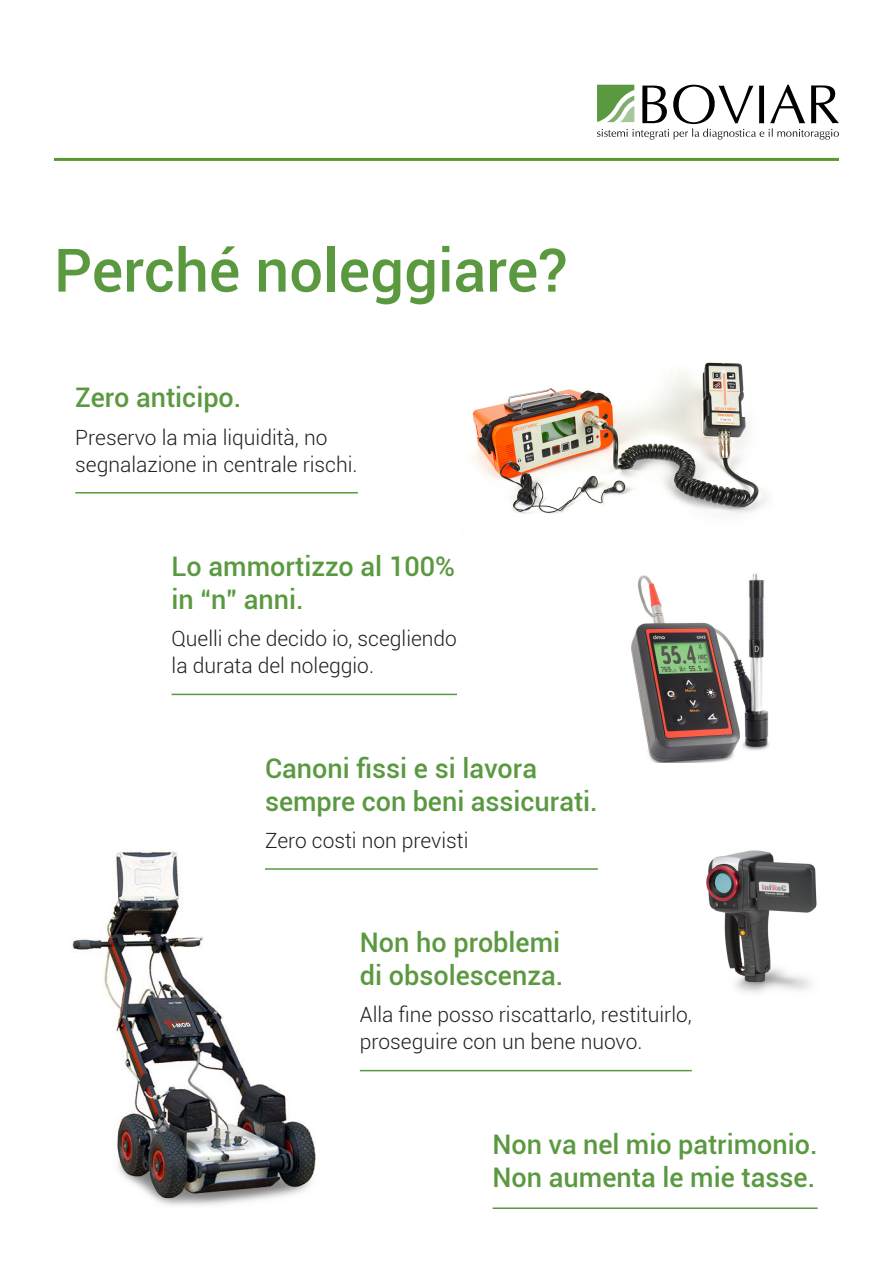
<style>
.page{position:relative;width:893px;height:1263px;background:#fff}
.page>*{position:absolute;margin:0;border:0;box-sizing:border-box;transform-origin:0 0}
.t1{font:500 60px "Roboto";color:#5b9941}
.t2{font:500 27px/33px "Roboto";color:#5b9941}
.t3{font:300 21px/27px "Roboto";color:#231f20}
</style>
<div class="page">
<hr style="left:54px;top:158px;width:785px;height:3px;background:#5c9731">
<svg style="left:597px;top:85px;width:242px;height:55px"></svg>
<img style="left:472px;top:362px;width:296px;height:152px">
<img style="left:72px;top:851px;width:244px;height:355px">
<img style="left:631px;top:573px;width:138px;height:190px">
<img style="left:706px;top:850px;width:111px;height:143px">
<hr style="left:75px;top:492px;width:283px;height:1px;background:#5b9941">
<hr style="left:493px;top:1207px;width:325px;height:2px;background:#5b9941">
<hr style="left:172px;top:694px;width:285px;height:1px;background:#5b9941">
<hr style="left:265px;top:868px;width:333px;height:2px;background:#5b9941">
<hr style="left:360px;top:1070px;width:332px;height:1px;background:#5b9941">
<p class="t1" style="left:54px;top:228px;width:515px">Perché noleggiare?</p>
<p class="t2" style="left:75px;top:380px;width:168px">Zero anticipo.</p>
<p class="t3" style="left:75px;top:423px;width:284px">Preservo la mia liquidità, no segnalazione in centrale rischi.</p>
<p class="t2" style="left:172px;top:549px;width:285px">Lo ammortizzo al 100%</p>
<p class="t2" style="left:172px;top:582px;width:134px">in “n” anni.</p>
<p class="t3" style="left:172px;top:624px;width:287px">Quelli che decido io, scegliendo</p>
<p class="t3" style="left:172px;top:651px;width:204px">la durata del noleggio.</p>
<p class="t2" style="left:265px;top:750px;width:334px">Canoni fissi e si lavora sempre con beni assicurati.</p>
<p class="t3" style="left:265px;top:826px;width:205px">Zero costi non previsti</p>
<p class="t2" style="left:360px;top:925px;width:202px">Non ho problemi</p>
<p class="t2" style="left:360px;top:958px;width:205px">di obsolescenza.</p>
<p class="t3" style="left:360px;top:1001px;width:333px">Alla fine posso riscattarlo, restituirlo, proseguire con un bene nuovo.</p>
<p class="t2" style="left:493px;top:1127px;width:327px">Non va nel mio patrimonio.</p>
<p class="t2" style="left:493px;top:1160px;width:324px">Non aumenta le mie tasse.</p>
</div>
